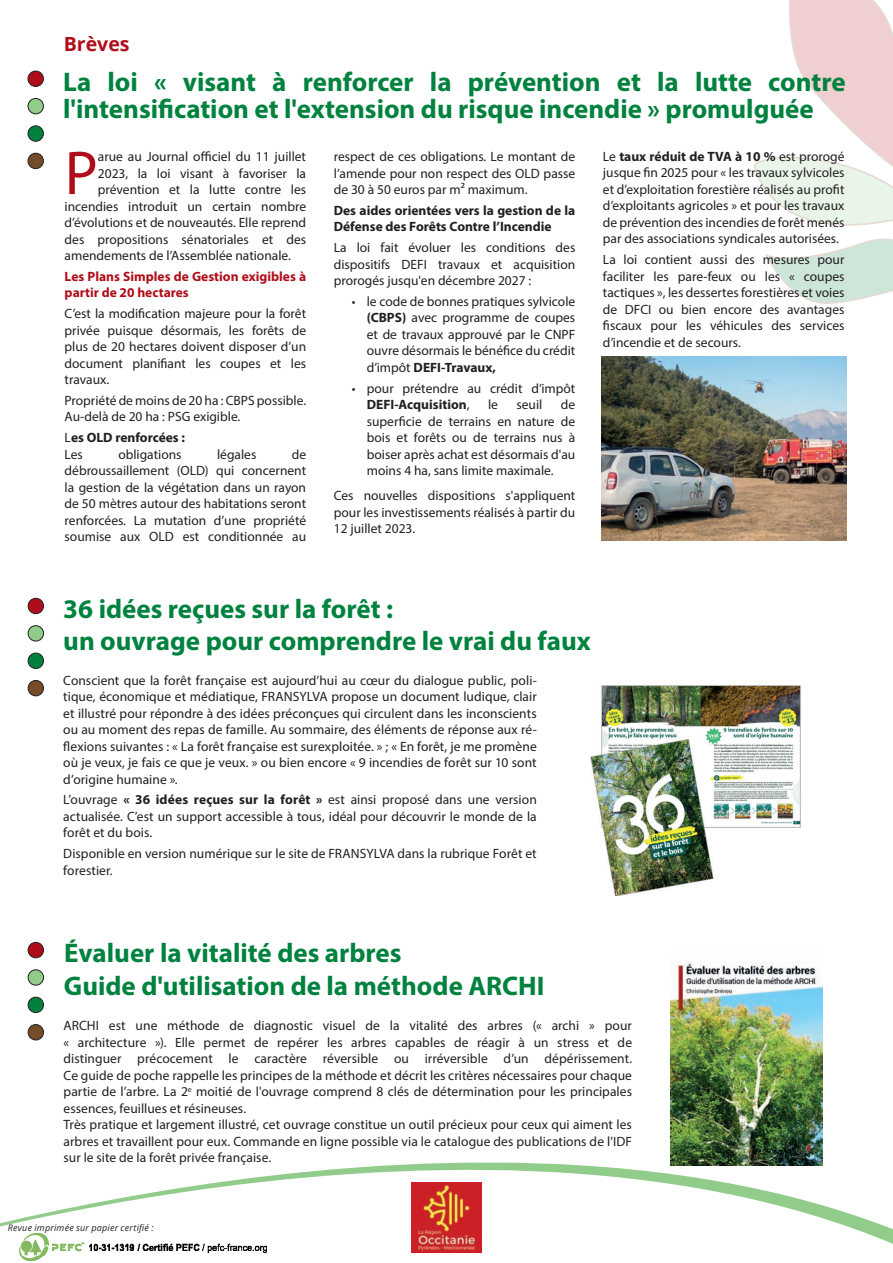
<style>
.page{position:relative;width:893px;height:1263px;background:#fff}
.page>*{position:absolute;margin:0;border:0;box-sizing:border-box;transform-origin:0 0}
.t1{font:62.4px "Myriad Pro";color:#b00d1a}
.t2{font:700 27px/32.4px "Myriad Pro";color:#00823f}
.t3{font:700 19.5px "Open Sans";color:#b00d1a}
.t4{font:13.5px/16.5px "Myriad Pro";color:#231f20;text-align:justify}
.t5{font:700 13.5px/16.5px "Myriad Pro";color:#231f20}
.t6{font:700 13.5px/16.5px "Myriad Pro";color:#b00d1a}
.t7{font:italic 9px "Open Sans";letter-spacing:.025em;color:#231f20}
.s1{font-weight:400}
.s2{font-weight:700}
</style>
<div class="page">
<svg style="left:753px;top:0;width:140px;height:304px"></svg>
<svg style="left:0;top:1162px;width:893px;height:91px"></svg>
<img style="left:412px;top:1183px;width:69px;height:69px">
<div style="left:28px;top:598px;width:16px;height:16px;background:#b00d1a;border-radius:50%"></div>
<div style="left:28px;top:598px;width:16px;height:16px;border:1px solid #231f20;border-radius:50%"></div>
<div style="left:28px;top:626px;width:16px;height:15px;background:#91cc8a;border-radius:50%"></div>
<div style="left:28px;top:625px;width:16px;height:16px;border:1px solid #231f20;border-radius:50%"></div>
<div style="left:28px;top:653px;width:16px;height:15px;background:#00823f;border-radius:50%"></div>
<div style="left:28px;top:653px;width:16px;height:16px;border:1px solid #231f20;border-radius:50%"></div>
<div style="left:28px;top:680px;width:16px;height:16px;background:#744c27;border-radius:50%"></div>
<div style="left:28px;top:680px;width:16px;height:16px;border:1px solid #231f20;border-radius:50%"></div>
<div style="left:28px;top:71px;width:15px;height:15px;background:#b00d1a;border-radius:50%"></div>
<div style="left:28px;top:71px;width:16px;height:16px;border:1px solid #231f20;border-radius:50%"></div>
<div style="left:28px;top:98px;width:15px;height:16px;background:#91cc8a;border-radius:50%"></div>
<div style="left:28px;top:98px;width:16px;height:16px;border:1px solid #231f20;border-radius:50%"></div>
<div style="left:28px;top:126px;width:15px;height:15px;background:#00823f;border-radius:50%"></div>
<div style="left:28px;top:125px;width:16px;height:17px;border:1px solid #231f20;border-radius:50%"></div>
<div style="left:28px;top:153px;width:15px;height:16px;background:#744c27;border-radius:50%"></div>
<div style="left:28px;top:153px;width:16px;height:16px;border:1px solid #231f20;border-radius:50%"></div>
<img style="left:602px;top:356px;width:245px;height:184px">
<div style="left:28px;top:942px;width:16px;height:16px;background:#b00d1a;border-radius:50%"></div>
<div style="left:28px;top:942px;width:16px;height:16px;border:1px solid #231f20;border-radius:50%"></div>
<div style="left:28px;top:970px;width:16px;height:15px;background:#91cc8a;border-radius:50%"></div>
<div style="left:28px;top:969px;width:16px;height:16px;border:1px solid #231f20;border-radius:50%"></div>
<div style="left:28px;top:997px;width:16px;height:15px;background:#00823f;border-radius:50%"></div>
<div style="left:28px;top:997px;width:16px;height:16px;border:1px solid #231f20;border-radius:50%"></div>
<div style="left:28px;top:1024px;width:16px;height:16px;background:#744c27;border-radius:50%"></div>
<div style="left:28px;top:1024px;width:16px;height:16px;border:1px solid #231f20;border-radius:50%"></div>
<img style="left:18px;top:1233px;width:248px;height:28px">
<img style="left:670px;top:962px;width:153px;height:203px">
<img style="left:590px;top:686px;width:211px;height:209px">
<h3 class="t3" style="left:64px;top:30px;width:67px">Brèves</h3>
<h2 class="t2" style="left:63px;top:67px;width:784px;line-height:27px">La loi « visant à renforcer la prévention et la lutte contre l'intensification et l'extension du risque incendie » promulguée</h2>
<h1 class="t1" style="left:65px;top:135px;width:35px">P</h1>
<p class="t4" style="left:98px;top:148px;width:210px">arue au Journal officiel du 11 juillet</p>
<p class="t4" style="left:98px;top:165px;width:210px">2023, la loi visant à favoriser la</p>
<p class="t4" style="left:98px;top:181px;width:210px">prévention et la lutte contre les</p>
<p class="t4" style="left:65px;top:198px;width:243px">incendies introduit un certain nombre</p>
<p class="t4" style="left:65px;top:214px;width:243px">d’évolutions et de nouveautés. Elle reprend</p>
<p class="t4" style="left:65px;top:231px;width:243px">des propositions sénatoriales et des</p>
<p class="t4" style="left:65px;top:247px;width:228px">amendements de l’Assemblée nationale.</p>
<p class="t6" style="left:65px;top:268px;width:243px">Les Plans Simples de Gestion exigibles à partir de 20 hectares</p>
<p class="t4" style="left:65px;top:305px;width:243px">C’est la modification majeure pour la forêt privée puisque désormais, les forêts de plus de 20 hectares doivent disposer d’un document planifiant les coupes et les travaux.</p>
<p class="t4" style="left:65px;top:392px;width:243px">Propriété de moins de 20 ha : CBPS possible.<br>Au-delà de 20 ha : PSG exigible.</p>
<p class="t5" style="left:65px;top:429px;width:122px"><span class="s1">L</span>es OLD renforcées :<br><span class="s1">Les</span></p>
<p class="t4" style="left:65px;top:446px;width:243px;text-indent:227px">de débroussaillement (OLD) qui concernent la gestion de la végétation dans un rayon de 50 mètres autour des habitations seront renforcées. La mutation d’une propriété soumise aux OLD est conditionnée au</p>
<p class="t4" style="left:118px;top:446px;width:65px">obligations</p>
<p class="t4" style="left:217px;top:446px;width:41px">légales</p>
<p class="t4" style="left:334px;top:148px;width:243px">respect de ces obligations. Le montant de l’amende pour non respect des OLD passe de 30 à 50 euros par m² maximum.</p>
<p class="t5" style="left:334px;top:202px;width:243px">Des aides orientées vers la gestion de la<br>Défense des Forêts Contre l’Incendie</p>
<p class="t4" style="left:334px;top:239px;width:243px">La loi fait évoluer les conditions des dispositifs DEFI travaux et acquisition prorogés jusqu'en décembre 2027 :</p>
<p class="t4" style="left:367px;top:293px;width:210px;text-indent:-15px">• le code de bonnes pratiques sylvicole <span class="s2">(CBPS)</span> avec programme de coupes et de travaux approuvé par le CNPF ouvre désormais le bénéfice du crédit d’impôt <span class="s2">DEFI-Travaux,</span></p>
<p class="t4" style="left:367px;top:379px;width:210px;text-indent:-15px">• pour prétendre au crédit d’impôt<br><span class="s2">DEFI-Acquisition</span>,</p>
<p class="t4" style="left:367px;top:396px;width:210px;text-indent:194px">de superficie de terrains en nature de bois et forêts ou de terrains nus à boiser après achat est désormais d'au moins 4 ha, sans limite maximale.</p>
<p class="t4" style="left:334px;top:487px;width:243px">Ces nouvelles dispositions s'appliquent pour les investissements réalisés à partir du 12 juillet 2023.</p>
<p class="t4" style="left:488px;top:396px;width:11px">le</p>
<p class="t4" style="left:516px;top:396px;width:27px">seuil</p>
<p class="t4" style="left:603px;top:148px;width:243px">Le <span class="s2">taux réduit de TVA à 10 %</span> est prorogé jusque fin 2025 pour « les travaux sylvicoles et d’exploitation forestière réalisés au profit d’exploitants agricoles » et pour les travaux de prévention des incendies de forêt menés par des associations syndicales autorisées.</p>
<p class="t4" style="left:603px;top:251px;width:243px">La loi contient aussi des mesures pour faciliter les pare-feux ou les « coupes tactiques », les dessertes forestières et voies de DFCI ou bien encore des avantages fiscaux pour les véhicules des services d’incendie et de secours.</p>
<h2 class="t2" style="left:63px;top:591px;width:529px">36 idées reçues sur la forêt :<br>un ouvrage pour comprendre le vrai du faux</h2>
<p class="t4" style="left:63px;top:671px;width:475px">Conscient que la forêt française est aujourd’hui au cœur du dialogue public, poli&shy;tique, économique et médiatique, FRANSYLVA propose un document ludique, clair et illustré pour répondre à des idées préconçues qui circulent dans les inconscients ou au moment des repas de famille. Au sommaire, des éléments de réponse aux ré&shy;flexions suivantes : « La forêt française est surexploitée. » ; « En forêt, je me promène où je veux, je fais ce que je veux. » ou bien encore « 9 incendies de forêt sur 10 sont d’origine humaine ».</p>
<p class="t4" style="left:63px;top:791px;width:475px">L’ouvrage <span class="s2">« 36 idées reçues sur la forêt »</span> est ainsi proposé dans une version actualisée. C’est un support accessible à tous, idéal pour découvrir le monde de la forêt et du bois.</p>
<p class="t4" style="left:63px;top:845px;width:475px">Disponible en version numérique sur le site de FRANSYLVA dans la rubrique Forêt et forestier.</p>
<h2 class="t2" style="left:64px;top:936px;width:482px">Évaluer la vitalité des arbres<br>Guide d'utilisation de la méthode ARCHI</h2>
<p class="t4" style="left:64px;top:1017px;width:570px;text-align:left">ARCHI est une méthode de diagnostic visuel de la vitalité des arbres (« archi » pour « architecture »). Elle permet de repérer les arbres capables de réagir à un stress et de distinguer précocement le caractère réversible ou irréversible d’un dépérissement.<br>Ce guide de poche rappelle les principes de la méthode et décrit les critères nécessaires pour chaque partie de l’arbre. La 2<sup>e</sup> moitié de l'ouvrage comprend 8 clés de détermination pour les principales essences, feuillues et résineuses.<br>Très pratique et largement illustré, cet ouvrage constitue un outil précieux pour ceux qui aiment les arbres et travaillent pour eux. Commande en ligne possible via le catalogue des publications de l'IDF sur le site de la forêt privée française.</p>
<p class="t7" style="left:8px;top:1222px;width:147px">Revue imprimée sur papier certifié :</p>
</div>
